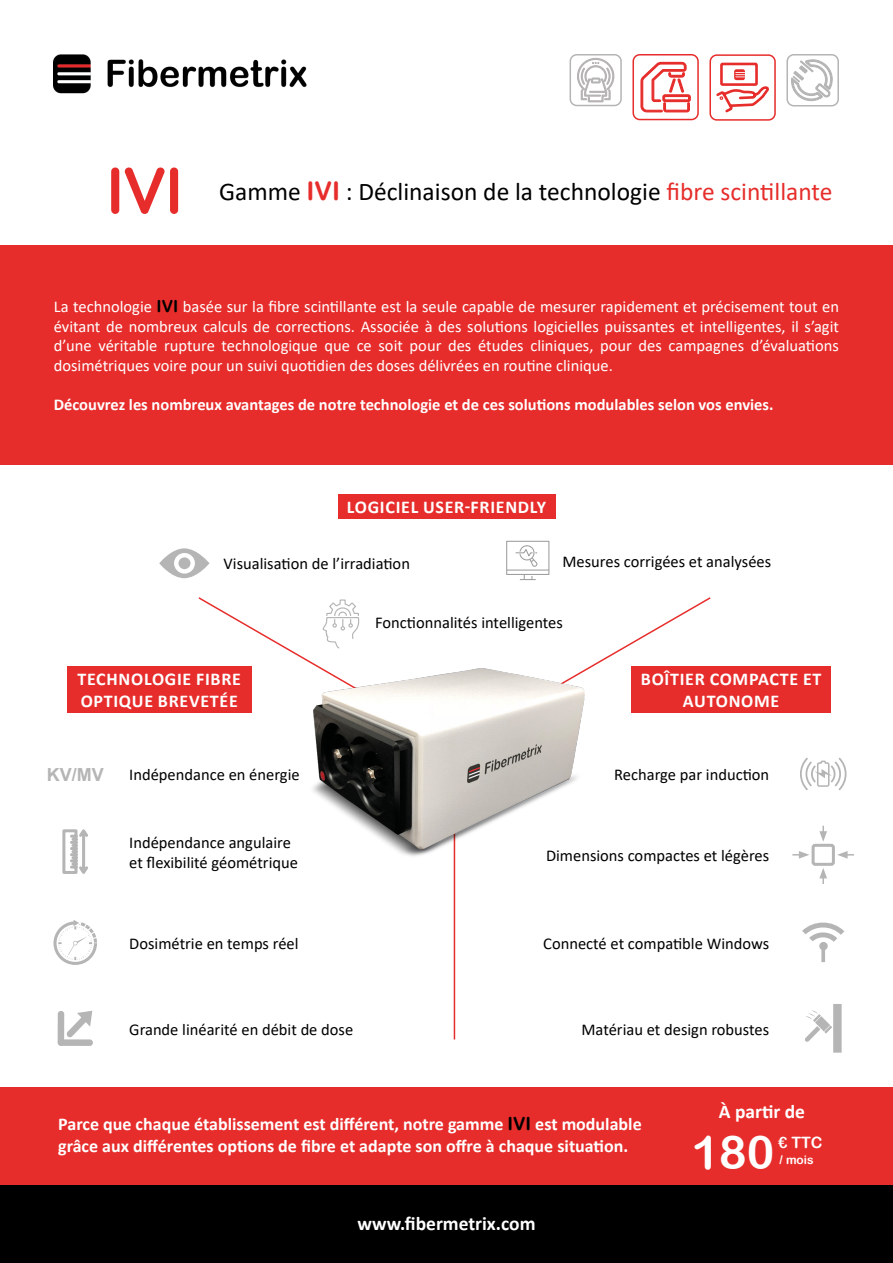
<style>
.page{position:relative;width:893px;height:1263px;background:#fff}
.page>*{position:absolute;margin:0;border:0;box-sizing:border-box;transform-origin:0 0}
.t1{font:46.5px "Arial Rounded MT Bold";color:#fff}
.t2{font:25.5px "Calibri";color:#000}
.t3{font:700 19.5px "Calibri";color:#fff}
.t4{font:700 18px/21.6px "Calibri";color:#fff}
.t5{font:700 18px/21.6px "Calibri";letter-spacing:.04em;color:#fff;text-align:center}
.t6{font:700 18px "Arial";color:#b5b5b6}
.t7{font:16.5px/19.5px "Calibri";color:#fff;text-align:justify}
.t8{font:16.5px/19.8px "Calibri";color:#000}
.t9{font:700 16.5px "Calibri";color:#fff}
.t10{font:15.75px "Arial Rounded MT Bold";color:#fff}
.t11{font:12px "Arial Rounded MT Bold";color:#fff}
.s1{font-family:"Arial Rounded MT Bold";color:#e62d2b}
.s2{color:#e62d2b}
.s3{font-family:"Arial Rounded MT Bold";color:#000}
.s4{font-family:"Arial Rounded MT Bold";font-weight:400;color:#000}
</style>
<div class="page">
<div style="left:0;top:1087px;width:893px;height:99px;background:#e62d2b"></div>
<img style="left:54px;top:54px;width:253px;height:39px">
<div style="left:0;top:245px;width:893px;height:219px;background:#e62d2b"></div>
<hr style="left:454px;top:744px;width:1px;height:295px;background:#e62d2b">
<img style="left:313px;top:748px;width:264px;height:110px">
<svg style="left:58px;top:1011px;width:35px;height:35px"></svg>
<svg style="left:53px;top:920px;width:44px;height:45px"></svg>
<svg style="left:62px;top:829px;width:26px;height:45px"></svg>
<svg style="left:819px;top:826px;width:8px;height:16px"></svg>
<svg style="left:837px;top:851px;width:17px;height:8px"></svg>
<svg style="left:819px;top:868px;width:8px;height:16px"></svg>
<svg style="left:792px;top:851px;width:17px;height:8px"></svg>
<div style="left:812px;top:844px;width:23px;height:22px;border:3px solid #b5b5b6;border-radius:2px"></div>
<svg style="left:802px;top:922px;width:42px;height:40px"></svg>
<svg style="left:800px;top:757px;width:46px;height:33px"></svg>
<svg style="left:805px;top:1004px;width:37px;height:49px"></svg>
<div style="left:631px;top:666px;width:200px;height:47px;background:#e62d2b"></div>
<div style="left:67px;top:666px;width:184px;height:47px;background:#e62d2b"></div>
<div style="left:338px;top:494px;width:217px;height:24px;background:#e62d2b"></div>
<div style="left:111px;top:167px;width:8px;height:47px;background:#e62d2b;border-radius:4px"></div>
<svg style="left:125px;top:167px;width:40px;height:47px"></svg>
<div style="left:170px;top:167px;width:8px;height:47px;background:#e62d2b;border-radius:4px"></div>
<svg style="left:577px;top:58px;width:38px;height:45px"></svg>
<div style="left:570px;top:54px;width:52px;height:52px;border:2px solid #b5b5b6;border-radius:7px"></div>
<div style="left:632px;top:54px;width:67px;height:66px;border:2px solid #e62d2b;border-radius:7px"></div>
<svg style="left:640px;top:61px;width:51px;height:52px"></svg>
<svg style="left:716px;top:62px;width:53px;height:51px"></svg>
<div style="left:709px;top:54px;width:67px;height:67px;border:2px solid #e62d2b;border-radius:7px"></div>
<svg style="left:159px;top:548px;width:50px;height:30px"></svg>
<div style="left:174px;top:553px;width:21px;height:21px;border:4px solid #fff;border-radius:50%"></div>
<svg style="left:506px;top:541px;width:44px;height:39px"></svg>
<svg style="left:198px;top:597px;width:513px;height:151px"></svg>
<div style="left:0;top:1185px;width:893px;height:78px;background:#000"></div>
<svg style="left:791px;top:59px;width:42px;height:42px"></svg>
<div style="left:786px;top:54px;width:53px;height:52px;border:2px solid #b5b5b5;border-radius:7px"></div>
<h2 class="t2" style="left:219px;top:174px;width:615px">Gamme <span class="s1">IVI</span> : Déclinaison de la technologie <span class="s2">fibre scintillante</span></h2>
<p class="t7" style="left:54px;top:297px;width:787px">La technologie <span class="s3">IVI</span> basée sur la fibre scintillante est la seule capable de mesurer rapidement et précisement tout en évitant de nombreux calculs de corrections. Associée à des solutions logicielles puissantes et intelligentes, il s’agit d’une véritable rupture technologique que ce soit pour des études cliniques, pour des campagnes d’évaluations dosimétriques voire pour un suivi quotidien des doses délivrées en routine clinique.</p>
<p class="t9" style="left:54px;top:393px;width:721px">Découvrez les nombreux avantages de notre technologie et de ces solutions modulables selon vos envies.</p>
<p class="t5" style="left:347px;top:496px;width:201px">LOGICIEL USER-FRIENDLY</p>
<p class="t8" style="left:224px;top:554px;width:188px">Visualisation de l’irradiation</p>
<p class="t8" style="left:562px;top:551px;width:210px">Mesures corrigées et analysées</p>
<p class="t8" style="left:375px;top:612px;width:189px">Fonctionnalités intelligentes</p>
<p class="t5" style="left:77px;top:668px;width:165px;text-align:left">TECHNOLOGIE FIBRE<br>OPTIQUE BREVETÉE</p>
<p class="t5" style="left:641px;top:668px;width:182px">BOÎTIER COMPACTE ET<br>AUTONOME</p>
<p class="t6" style="left:47px;top:761px;width:59px">KV/MV</p>
<p class="t8" style="left:129px;top:764px;width:172px">Indépendance en énergie</p>
<p class="t8" style="left:614px;top:764px;width:156px">Recharge par induction</p>
<p class="t8" style="left:129px;top:832px;width:170px">Indépendance angulaire et flexibilité géométrique</p>
<p class="t8" style="left:546px;top:845px;width:225px">Dimensions compactes et légères</p>
<p class="t8" style="left:129px;top:933px;width:171px">Dosimétrie en temps réel</p>
<p class="t8" style="left:543px;top:933px;width:227px">Connecté et compatible Windows</p>
<p class="t8" style="left:129px;top:1019px;width:226px">Grande linéarité en débit de dose</p>
<p class="t8" style="left:581px;top:1019px;width:189px">Matériau et design robustes</p>
<p class="t4" style="left:58px;top:1113px;width:585px">Parce que chaque établissement est différent, notre gamme <span class="s4">IVI</span> est modulable grâce aux différentes options de fibre et adapte son offre à chaque situation.</p>
<p class="t3" style="left:357px;top:1209px;width:180px">www.fibermetrix.com</p>
<p class="t3" style="left:719px;top:1098px;width:88px">À partir de</p>
<h1 class="t1" style="left:692px;top:1125px;width:84px">180</h1>
<p class="t10" style="left:778px;top:1133px;width:46px">€ TTC</p>
<p class="t11" style="left:780px;top:1152px;width:35px">/ mois</p>
</div>
